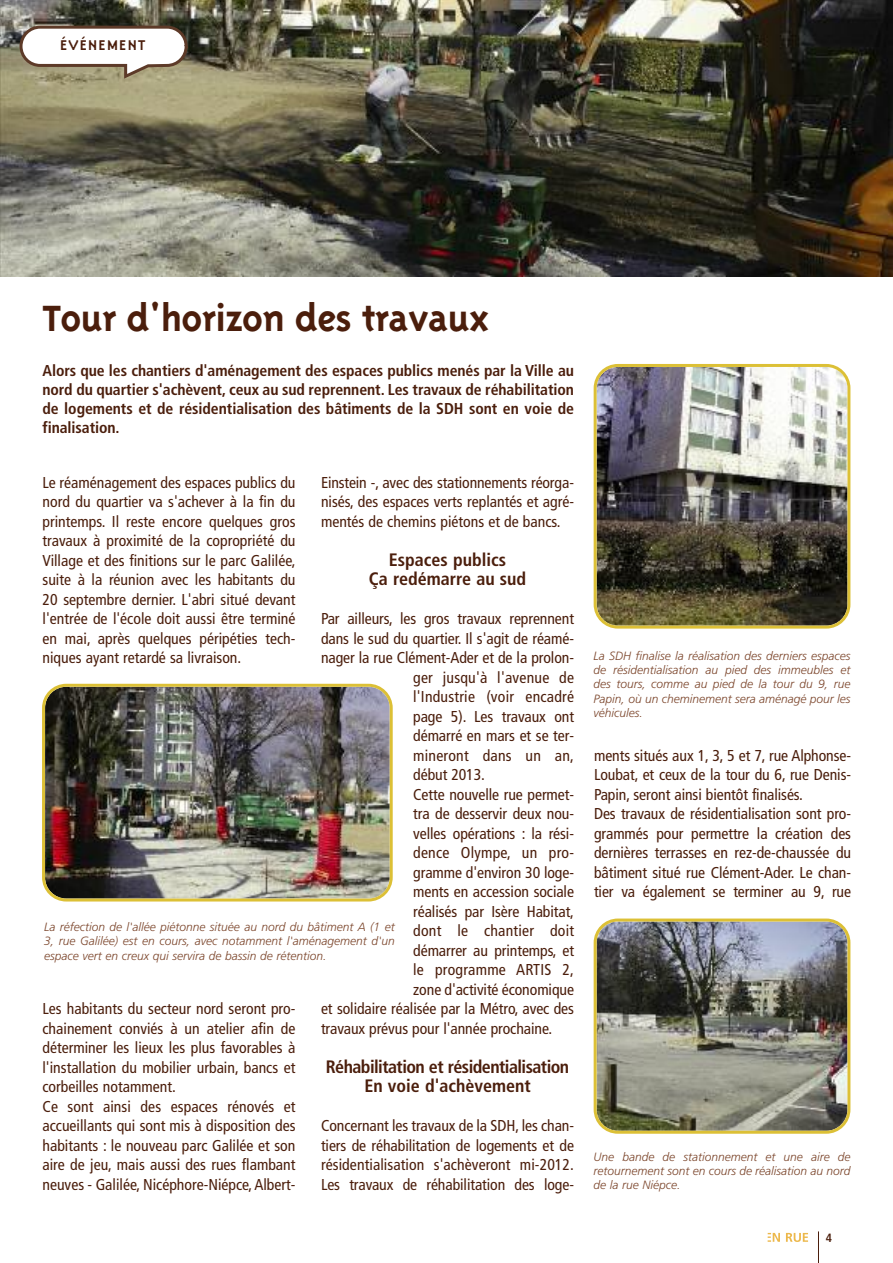
<style>
.page{position:relative;width:893px;height:1263px;background:#fff}
.page>*{position:absolute;margin:0;border:0;box-sizing:border-box;transform-origin:0 0}
.t1{font:700 42px "Triplex";letter-spacing:-.015em;color:#4b1e0c}
.t2{font:700 condensed 18px/19.5px "Frutiger";letter-spacing:-.03em;color:#4b1e0c;text-align:center}
.t3{font:700 condensed 18px/19.5px "Frutiger";color:#4b1e0c;text-align:center}
.t4{font:condensed 15.75px/19.5px "Frutiger";letter-spacing:-.005em;color:#4b1e0c;text-align:justify}
.t5{font:700 condensed 15.75px/18.9px "Frutiger";letter-spacing:-.005em;color:#4b1e0c;text-align:justify}
.t6{font:condensed 15.75px "Frutiger";letter-spacing:.015em;color:#4b1e0c}
.t7{font:700 14.7px "Citizen";letter-spacing:.08em;color:#4b1e0c}
.t8{font:italic 300 12px/14.4px "Frutiger";color:#7c462c;text-align:justify}
.t9{font:700 condensed 12px "Frutiger";color:#4b1e0c}
</style>
<div class="page">
<img style="left:0;top:0;width:893px;height:276px">
<svg style="left:786px;top:1233px;width:22px;height:9px"></svg>
<svg style="left:768px;top:1233px;width:12px;height:9px"></svg>
<hr style="left:818px;top:1231px;width:1px;height:32px;background:#4b1e0c">
<div style="left:21px;top:27px;width:165px;height:38px;background:#fff;border-radius:19px"></div>
<div style="left:20px;top:26px;width:168px;height:41px;border:3px solid #5d3a28;border-radius:19px"></div>
<img style="left:594px;top:364px;width:256px;height:265px">
<img style="left:42px;top:684px;width:351px;height:217px">
<img style="left:594px;top:918px;width:256px;height:216px">
<p class="t7" style="left:60px;top:37px;width:87px">ÉVÉNEMENT</p>
<h1 class="t1" style="left:43px;top:292px;width:448px">Tour d'horizon des travaux</h1>
<p class="t5" style="left:43px;top:362px;width:533px">Alors que les chantiers d'aménagement des espaces publics menés par la Ville au nord du quartier s'achèvent, ceux au sud reprennent. Les travaux de réhabilitation de logements et de résidentialisation des bâtiments de la SDH sont en voie de finalisation.</p>
<p class="t4" style="left:43px;top:474px;width:254px">Le réaménagement des espaces publics du nord du quartier va s'achever à la fin du printemps. Il reste encore quelques gros travaux à proximité de la copropriété du Village et des finitions sur le parc Galilée, suite à la réunion avec les habitants du 20 septembre dernier. L'abri situé devant l'entrée de l'école doit aussi être terminé en mai, après quelques péripéties tech&shy;niques ayant retardé sa livraison.</p>
<p class="t4" style="left:321px;top:474px;width:254px">Einstein -, avec des stationnements réorga&shy;nisés, des espaces verts replantés et agré&shy;mentés de chemins piétons et de bancs.</p>
<p class="t3" style="left:369px;top:551px;width:159px">Espaces publics<br>Ça redémarre au sud</p>
<p class="t4" style="left:321px;top:610px;width:254px">Par ailleurs, les gros travaux reprennent</p>
<p class="t4" style="left:321px;top:630px;width:254px">dans le sud du quartier. Il s'agit de réamé-</p>
<p class="t4" style="left:321px;top:649px;width:254px">nager la rue Clément-Ader et de la prolon-</p>
<p class="t6" style="left:413px;top:671px;width:162px">ger jusqu'à l'avenue de</p>
<p class="t6" style="left:413px;top:690px;width:162px">l'Industrie (voir encadré</p>
<p class="t4" style="left:413px;top:708px;width:162px">page 5). Les travaux ont</p>
<p class="t4" style="left:413px;top:727px;width:162px">démarré en mars et se ter-</p>
<p class="t6" style="left:413px;top:749px;width:162px">mineront dans un an,</p>
<p class="t4" style="left:413px;top:766px;width:73px">début 2013.</p>
<p class="t4" style="left:413px;top:786px;width:162px">Cette nouvelle rue permet-</p>
<p class="t4" style="left:413px;top:805px;width:162px">tra de desservir deux nou-</p>
<p class="t4" style="left:413px;top:825px;width:162px">velles opérations : la rési-</p>
<p class="t6" style="left:413px;top:846px;width:162px">dence Olympe, un pro-</p>
<p class="t4" style="left:413px;top:864px;width:162px">gramme d'environ 30 loge-</p>
<p class="t4" style="left:413px;top:883px;width:162px">ments en accession sociale</p>
<p class="t4" style="left:413px;top:903px;width:162px">réalisés par Isère Habitat,</p>
<p class="t6" style="left:413px;top:924px;width:162px">dont le chantier doit</p>
<p class="t4" style="left:413px;top:942px;width:162px">démarrer au printemps, et</p>
<p class="t6" style="left:413px;top:963px;width:162px">le programme ARTIS 2,</p>
<p class="t4" style="left:413px;top:981px;width:162px">zone d'activité économique</p>
<p class="t4" style="left:321px;top:1000px;width:254px">et solidaire réalisée par la Métro, avec des</p>
<p class="t4" style="left:321px;top:1020px;width:233px">travaux prévus pour l'année prochaine.</p>
<p class="t2" style="left:326px;top:1058px;width:245px">Réhabilitation et résidentialisation<br>En voie d'achèvement</p>
<p class="t4" style="left:321px;top:1117px;width:255px">Concernant les travaux de la SDH, les chan&shy;tiers de réhabilitation de logements et de résidentialisation s'achèveront mi-2012.<br>Les travaux de réhabilitation des loge-</p>
<p class="t8" style="left:44px;top:920px;width:352px">La réfection de l'allée piétonne située au nord du bâtiment A (1 et 3, rue Galilée) est en cours, avec notamment l'aménagement d'un espace vert en creux qui servira de bassin de rétention.</p>
<p class="t4" style="left:42px;top:1000px;width:255px;text-align:left">Les habitants du secteur nord seront pro&shy;chainement conviés à un atelier afin de déterminer les lieux les plus favorables à l'installation du mobilier urbain, bancs et corbeilles notamment.<br>Ce sont ainsi des espaces rénovés et accueillants qui sont mis à disposition des habitants : le nouveau parc Galilée et son aire de jeu, mais aussi des rues flambant neuves - Galilée, Nicéphore-Niépce,Albert-</p>
<p class="t8" style="left:594px;top:649px;width:258px">La SDH finalise la réalisation des derniers espaces de résidentialisation au pied des immeubles et des tours, comme au pied de la tour du 9, rue Papin, où un cheminement sera aménagé pour les véhicules.</p>
<p class="t4" style="left:594px;top:747px;width:259px;text-align:left">ments situés aux 1, 3, 5 et 7, rue Alphonse-Loubat, et ceux de la tour du 6, rue Denis-Papin, seront ainsi bientôt finalisés.<br>Des travaux de résidentialisation sont pro&shy;grammés pour permettre la création des dernières terrasses en rez-de-chaussée du bâtiment situé rue Clément-Ader. Le chan&shy;tier va également se terminer au 9, rue</p>
<p class="t8" style="left:594px;top:1150px;width:258px">Une bande de stationnement et une aire de retournement sont en cours de réalisation au nord de la rue Niépce.</p>
<p class="t9" style="left:826px;top:1233px;width:8px">4</p>
</div>
